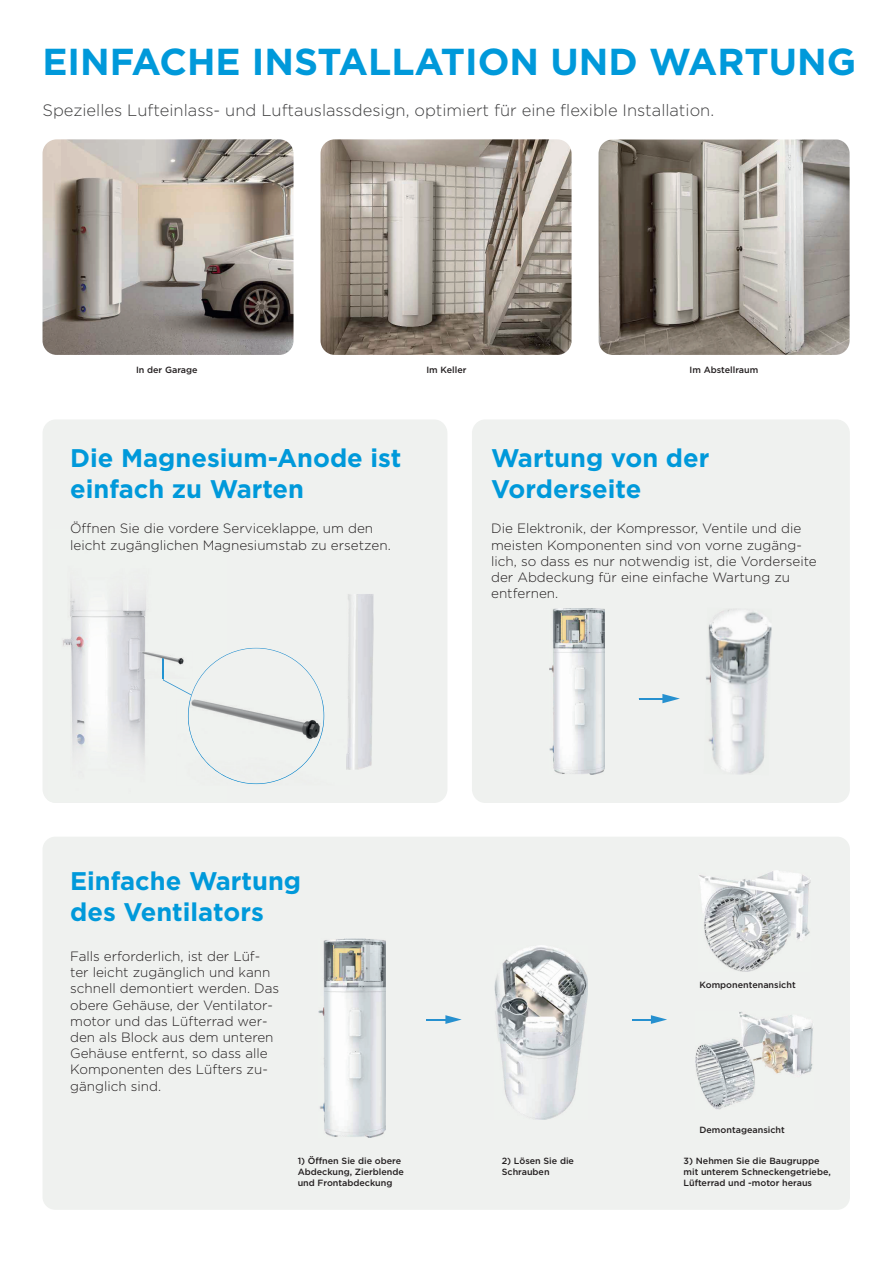
<style>
.page{position:relative;width:893px;height:1263px;background:#fff}
.page>*{position:absolute;margin:0;border:0;box-sizing:border-box;transform-origin:0 0}
.t1{font:700 37.5px "Gotham";color:#0099da}
.t2{font:700 25.5px/30.6px "Gotham";color:#0099da}
.t3{font:300 16.5px "Gotham";color:#3e3e3f}
.t4{font:300 13.5px/16.2px "Gotham";color:#231f20}
.t5{font:500 9px/10.8px "Gotham";color:#231f20}
</style>
<div class="page">
<div style="left:43px;top:419px;width:404px;height:384px;background:#eff1ef;border-radius:13px"></div>
<div style="left:472px;top:419px;width:378px;height:384px;background:#eff1ef;border-radius:13px"></div>
<div style="left:43px;top:837px;width:807px;height:373px;background:#eff1ef;border-radius:13px"></div>
<svg style="left:639px;top:694px;width:41px;height:9px"></svg>
<svg style="left:426px;top:1015px;width:36px;height:9px"></svg>
<svg style="left:632px;top:1015px;width:35px;height:9px"></svg>
<img style="left:696px;top:1012px;width:117px;height:97px">
<img style="left:699px;top:870px;width:111px;height:101px">
<img style="left:706px;top:609px;width:66px;height:166px">
<img style="left:494px;top:946px;width:94px;height:173px">
<img style="left:319px;top:939px;width:67px;height:198px">
<img style="left:549px;top:608px;width:56px;height:166px">
<img style="left:48px;top:590px;width:115px;height:213px">
<img style="left:43px;top:139px;width:251px;height:216px">
<img style="left:321px;top:139px;width:251px;height:216px">
<img style="left:599px;top:140px;width:251px;height:215px">
<img style="left:348px;top:594px;width:25px;height:176px">
<img style="left:347px;top:700px;width:4px;height:70px">
<img style="left:138px;top:652px;width:25px;height:27px">
<svg style="left:163px;top:648px;width:161px;height:136px"></svg>
<h1 class="t1" style="left:43px;top:37px;width:815px">EINFACHE INSTALLATION UND WARTUNG</h1>
<p class="t3" style="left:43px;top:100px;width:673px">Spezielles Lufteinlass- und Luftauslassdesign, optimiert für eine flexible Installation.</p>
<p class="t5" style="left:136px;top:364px;width:63px">In der Garage</p>
<p class="t5" style="left:426px;top:364px;width:42px">Im Keller</p>
<p class="t5" style="left:690px;top:364px;width:70px">Im Abstellraum</p>
<h2 class="t2" style="left:70px;top:442px;width:333px">Die Magnesium-Anode ist einfach zu Warten</h2>
<h2 class="t2" style="left:491px;top:442px;width:220px">Wartung von der<br>Vorderseite</h2>
<p class="t4" style="left:70px;top:520px;width:322px">Öffnen Sie die vordere Serviceklappe, um den leicht zugänglichen Magnesiumstab zu ersetzen.</p>
<p class="t4" style="left:491px;top:520px;width:327px">Die Elektronik, der Kompressor, Ventile und die meisten Komponenten sind von vorne zugäng&shy;lich, so dass es nur notwendig ist, die Vorderseite der Abdeckung für eine einfache Wartung zu entfernen.</p>
<h2 class="t2" style="left:70px;top:865px;width:233px">Einfache Wartung des Ventilators</h2>
<p class="t4" style="left:70px;top:948px;width:211px">Falls erforderlich, ist der Lüf&shy;ter leicht zugänglich und kann schnell demontiert werden. Das obere Gehäuse, der Ventilator&shy;motor und das Lüfterrad wer&shy;den als Block aus dem unteren<br>Gehäuse entfernt, so dass alle<br>Komponenten des Lüfters zu&shy;gänglich sind.</p>
<p class="t5" style="left:699px;top:980px;width:98px">Komponentenansicht</p>
<p class="t5" style="left:699px;top:1124px;width:87px">Demontageansicht</p>
<p class="t5" style="left:298px;top:1155px;width:108px">1) Öffnen Sie die obere<br>Abdeckung, Zierblende und Frontabdeckung</p>
<p class="t5" style="left:502px;top:1155px;width:74px">2) Lösen Sie die<br>Schrauben</p>
<p class="t5" style="left:684px;top:1155px;width:149px">3) Nehmen Sie die Baugruppe mit unterem Schneckengetriebe,<br>Lüfterrad und -motor heraus</p>
</div>
